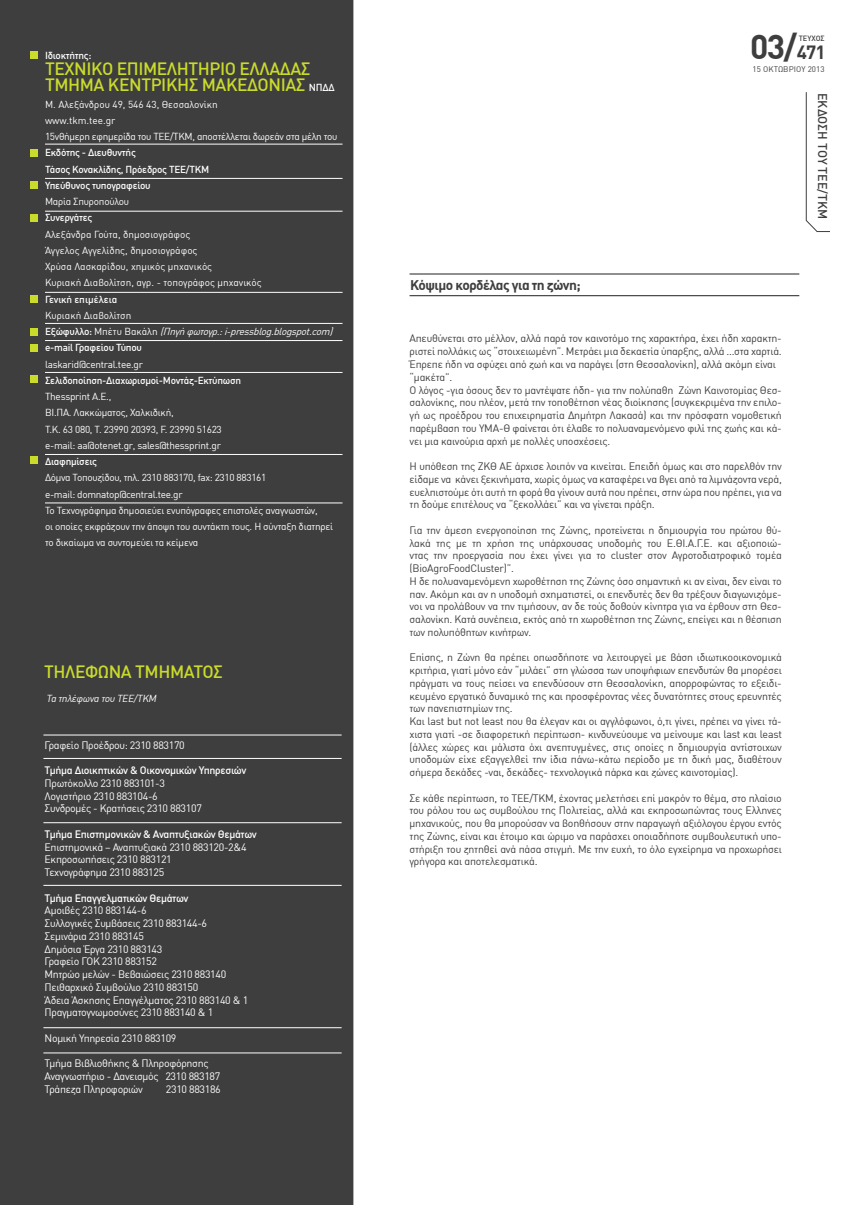
<style>
.page{position:relative;width:851px;height:1205px;background:#fff}
.page>*{position:absolute;margin:0;border:0;box-sizing:border-box;transform-origin:0 0}
.t1{font:700 33.75px "DIN Greek";color:#3e3e3f}
.t2{font:500 17.5px/16.2px "DIN Greek";letter-spacing:-.025em;color:#cadb2a}
.t3{font:700 13.75px "DIN Greek";letter-spacing:-.04em;color:#3e3e3f}
.t4{font:500 12.5px "DIN Greek";color:#3e3e3f}
.t5{font:10.62px/12.8px "DIN Greek";letter-spacing:-.02em;color:#3e3e3f}
.t6{font:10.62px/12.8px "DIN Greek";letter-spacing:-.03em;color:#fff}
.t7{font:500 10.62px "DIN Greek";letter-spacing:-.03em;color:#fff}
.t8{font:10px/16.2px "DIN Greek";letter-spacing:-.025em;color:#fff}
.t9{font:500 10px/16.2px "DIN Greek";letter-spacing:-.025em;color:#fff}
.t10{font:10px/16.2px "DIN Greek";color:#fff}
.t11{font:italic 10px/16.2px "DIN Greek";color:#fff}
.t12{font:500 10px "DIN Greek";color:#fff}
.t13{font:8px "DIN Greek";letter-spacing:.01em;color:#3e3e3f}
.t14{font:500 7.5px "DIN Greek";color:#3e3e3f}
.s1{font-size:10px;color:#fff}
.s2{font-style:normal}
.s3{font-weight:500;font-style:normal}
.s4{font-size:18.75px}
</style>
<div class="page">
<svg style="left:805px;top:92px;width:24px;height:140px"></svg>
<div style="left:0;top:0;width:353px;height:1205px;background:#3e3e3f"></div>
<div style="left:30px;top:149px;width:7px;height:8px;background:#cadb2c"></div>
<div style="left:30px;top:181px;width:7px;height:8px;background:#cadb2a"></div>
<div style="left:30px;top:214px;width:7px;height:7px;background:#cadb2a"></div>
<div style="left:30px;top:295px;width:7px;height:8px;background:#cadb2a"></div>
<div style="left:30px;top:328px;width:7px;height:8px;background:#cadb2a"></div>
<hr style="left:45px;top:144px;width:297px;height:1px;background:#fff">
<hr style="left:45px;top:178px;width:297px;height:1px;background:#fff">
<hr style="left:45px;top:211px;width:297px;height:1px;background:#fff">
<hr style="left:45px;top:292px;width:297px;height:1px;background:#fff">
<hr style="left:43px;top:735px;width:298px;height:1px;background:#fff">
<hr style="left:45px;top:323px;width:297px;height:1px;background:#fff">
<hr style="left:45px;top:454px;width:297px;height:1px;background:#fff">
<hr style="left:43px;top:758px;width:298px;height:1px;background:#fff">
<hr style="left:43px;top:822px;width:298px;height:1px;background:#fff">
<hr style="left:43px;top:885px;width:298px;height:1px;background:#fff">
<hr style="left:43px;top:1027px;width:298px;height:1px;background:#fff">
<hr style="left:43px;top:1052px;width:298px;height:1px;background:#fff">
<div style="left:30px;top:375px;width:7px;height:8px;background:#cadb2a"></div>
<div style="left:30px;top:51px;width:7px;height:8px;background:#cadb2a"></div>
<hr style="left:45px;top:503px;width:297px;height:1px;background:#fff">
<div style="left:30px;top:457px;width:7px;height:7px;background:#cadb2a"></div>
<hr style="left:45px;top:340px;width:297px;height:1px;background:#fff">
<hr style="left:409px;top:274px;width:390px;height:1px;background:#231f20">
<hr style="left:409px;top:295px;width:390px;height:1px;background:#231f20">
<div style="left:30px;top:345px;width:7px;height:7px;background:#cadb2a"></div>
<hr style="left:45px;top:372px;width:297px;height:1px;background:#fff">
<p class="t9" style="left:45px;top:47px;width:48px">Ιδιοκτήτης:</p>
<h2 class="t2" style="left:45px;top:60px;width:291px">TEXNIKO ΕΠΙΜΕΛΗΤΗΡΙΟ ΕΛΛΑΔΑΣ<br>ΤΜΗΜΑ ΚΕΝΤΡΙΚΗΣ ΜΑΚΕΔΟΝΙΑΣ <span class="s1">NΠΔΔ</span></h2>
<p class="t8" style="left:45px;top:96px;width:294px">Μ. Αλεξάνδρου 49, 546 43, Θεσσαλονίκη<br>www.tkm.tee.gr<br>15νθήμερη εφημερίδα του ΤΕΕ/ΤΚΜ, αποστέλλεται δωρεάν στα μέλη του</p>
<p class="t9" style="left:45px;top:144px;width:166px">Εκδότης - Διευθυντής<br>Τάσος Κονακλίδης, Πρόεδρος ΤΕΕ/ΤΚΜ<br>Υπεύθυνος τυπογραφείου</p>
<p class="t8" style="left:45px;top:193px;width:86px">Μαρία Σπυροπούλου</p>
<p class="t9" style="left:45px;top:209px;width:49px">Συνεργάτες</p>
<p class="t10" style="left:45px;top:226px;width:218px">Αλεξάνδρα Γούτα, δημοσιογράφος<br>Άγγελος Αγγελίδης, δημοσιογράφος<br>Χρύσα Λασκαρίδου, χημικός μηχανικός<br>Κυριακή Διαβολίτση, αγρ. - τοπογράφος μηχανικός</p>
<p class="t12" style="left:45px;top:293px;width:74px">Γενική επιμέλεια</p>
<p class="t11" style="left:45px;top:307px;width:292px"><span class="s2">Κυριακή Διαβολίτση<br></span><span class="s3">Ε ξ ώ φ υ λλ ο :</span> <span class="s2">M π έ τ υ Β α κ ά λ η</span> (Πηγήφωτογρ.:i-pressblog.blogspot.com) <span class="s3">e-mail Γραφείου Τύπου</span></p>
<p class="t8" style="left:45px;top:356px;width:99px">laskarid@central.tee.gr</p>
<p class="t9" style="left:45px;top:372px;width:198px">Σελιδοποίηση-Διαχωρισμοί-Μοντάζ-Εκτύπωση</p>
<p class="t8" style="left:45px;top:388px;width:178px">Thessprint Α.Ε.,<br>ΒΙ.ΠΑ. Λακκώματος, Χαλκιδική,<br>Τ.Κ. 63 080, Τ. 23990 20393, F. 23990 51623 e-mail: aa@otenet.gr, sales@thessprint.gr</p>
<p class="t9" style="left:45px;top:453px;width:54px">Διαφημίσεις</p>
<p class="t8" style="left:45px;top:470px;width:289px">Δόμνα Τοπουζίδου, τηλ. 2310 883170, fax: 2310 883161<br>e-mail: domnatop@central.tee.gr<br>To Τεχνογράφημα δημοσιεύει ενυπόγραφες επιστολές αναγνωστών,<br>οι οποίες εκφράζουν την άποψη του συντάκτη τους. Η σύνταξη διατηρεί το δικαίωμα να συντομεύει τα κείμενα</p>
<h2 class="t2" style="left:44px;top:663px;width:180px">ΤΗΛΕΦΩΝΑ ΤΜΗΜΑΤΟΣ</h2>
<p class="t11" style="left:46px;top:690px;width:114px">Τα τηλέφωνα του ΤΕΕ/ΤΚΜ</p>
<p class="t6" style="left:45px;top:738px;width:142px">Γραφείο Προέδρου: 2310 883170</p>
<p class="t7" style="left:45px;top:764px;width:203px">Τμήμα Διοικητικών &amp; Οικονομικών Υπηρεσιών</p>
<p class="t6" style="left:45px;top:776px;width:159px">Πρωτόκολλο 2310 883101-3<br>Λογιστήριο 2310 883104-6<br>Συνδρομές - Κρατήσεις 2310 883107</p>
<p class="t7" style="left:45px;top:828px;width:214px">Τμήμα Επιστημονικών &amp; Αναπτυξιακών Θεμάτων</p>
<p class="t6" style="left:45px;top:840px;width:203px">Επιστημονικά – Αναπτυξιακά 2310 883120-2&amp;4<br>Εκπροσωπήσεις 2310 883121<br>Τεχνογράφημα 2310 883125</p>
<p class="t7" style="left:45px;top:891px;width:145px">Τμήμα Επαγγελματικών Θεμάτων</p>
<p class="t6" style="left:45px;top:904px;width:205px">Αμοιβές 2310 883144-6<br>Συλλογικές Συμβάσεις 2310 883144-6<br>Σεμινάρια 2310 883145<br>Δημόσια Έργα 2310 883143<br>Γραφείο ΓΟΚ 2310 883152<br>Μητρώο μελών - Βεβαιώσεις 2310 883140<br>Πειθαρχικό Συμβούλιο 2310 883150<br>Άδεια Άσκησης Επαγγέλματος 2310 883140 &amp; 1<br>Πραγματογνωμοσύνες 2310 883140 &amp; 1</p>
<p class="t6" style="left:45px;top:1031px;width:133px">Νομική Υπηρεσία 2310 883109</p>
<p class="t6" style="left:45px;top:1057px;width:177px">Τμήμα Βιβλιοθήκης &amp; Πληροφόρησης<br>Αναγνωστήριο - Δανεισμός 2310 883187<br>Τράπεζα Πληροφοριών</p>
<p class="t6" style="left:166px;top:1082px;width:56px">2310 883186</p>
<h1 class="t1" style="left:750px;top:27px;width:77px">03/<span class="s4">471</span></h1>
<p class="t13" style="left:752px;top:64px;width:74px">15 OKTΩBPIOY 2013</p>
<p class="t14" style="left:798px;top:33px;width:27px">ΤΕΥΧΟΣ</p>
<p class="t3" style="left:410px;top:277px;width:172px">Κόψιμο κορδέλας για τη ζώνη;</p>
<p class="t5" style="left:409px;top:332px;width:374px">Απευθύνεται στο μέλλον, αλλά παρά τον καινοτόμο της χαρακτήρα, έχει ήδη χαρακτη&shy;ριστεί πολλάκις ως “στοιχειωμένη”. Μετράει μια δεκαετία ύπαρξης, αλλά ...στα χαρτιά.<br>Έπρεπε ήδη να σφύζει από ζωή και να παράγει (στη Θεσσαλονίκη), αλλά ακόμη είναι “μακέτα”.<br>Ο λόγος -για όσους δεν το μαντέψατε ήδη- για την πολύπαθη Ζώνη Καινοτομίας Θεσ&shy;σαλονίκης, που πλέον, μετά την τοποθέτηση νέας διοίκησης (συγκεκριμένα την επιλο&shy;γή ως προέδρου του επιχειρηματία Δημήτρη Λακασά) και την πρόσφατη νομοθετική παρέμβαση του ΥΜΑ-Θ φαίνεται ότι έλαβε το πολυαναμενόμενο φιλί της ζωής και κά&shy;νει μια καινούρια αρχή με πολλές υποσχέσεις.</p>
<p class="t5" style="left:409px;top:460px;width:374px;text-align:justify">Η υπόθεση της ΖΚΘ ΑΕ άρχισε λοιπόν να κινείται. Επειδή όμως και στο παρελθόν την είδαμε να κάνει ξεκινήματα, χωρίς όμως να καταφέρει να βγει από τα λιμνάζοντα νερά, ευελπιστούμε ότι αυτή τη φορά θα γίνουν αυτά που πρέπει, στην ώρα που πρέπει, για να τη δούμε επιτέλους να “ξεκολλάει” και να γίνεται πράξη.</p>
<p class="t5" style="left:409px;top:524px;width:374px">Για την άμεση ενεργοποίηση της Ζώνης, προτείνεται η δημιουργία του πρώτου θύ&shy;λακά της με τη χρήση της υπάρχουσας υποδομής του Ε.ΘΙ.Α.Γ.Ε. και αξιοποιώ&shy;ντας την προεργασία που έχει γίνει για το cluster στον Αγροτοδιατροφικό τομέα (BioAgroFoodCluster)”.<br>Η δε πολυαναμενόμενη χωροθέτηση της Ζώνης όσο σημαντική κι αν είναι, δεν είναι το παν. Ακόμη και αν η υποδομή σχηματιστεί, οι επενδυτές δεν θα τρέξουν διαγωνιζόμε&shy;νοι να προλάβουν να την τιμήσουν, αν δε τούς δοθούν κίνητρα για να έρθουν στη Θεσ&shy;σαλονίκη. Κατά συνέπεια, εκτός από τη χωροθέτηση της Ζώνης, επείγει και η θέσπιση των πολυπόθητων κινήτρων.</p>
<p class="t5" style="left:409px;top:651px;width:374px">Επίσης, η Ζώνη θα πρέπει οπωσδήποτε να λειτουργεί με βάση ιδιωτικοοικονομικά κριτήρια, γιατί μόνο εάν “μιλάει” στη γλώσσα των υποψήφιων επενδυτών θα μπορέσει πράγματι να τους πείσει να επενδύσουν στη Θεσσαλονίκη, απορροφώντας το εξειδι&shy;κευμένο εργατικό δυναμικό της και προσφέροντας νέες δυνατότητες στους ερευνητές των πανεπιστημίων της.<br>Και last but not least που θα έλεγαν και οι αγγλόφωνοι, ό,τι γίνει, πρέπει να γίνει τά&shy;χιστα γιατί -σε διαφορετική περίπτωση- κινδυνεύουμε να μείνουμε και last και least (άλλες χώρες και μάλιστα όχι ανεπτυγμένες, στις οποίες η δημιουργία αντίστοιχων υποδομών είχε εξαγγελθεί την ίδια πάνω-κάτω περίοδο με τη δική μας, διαθέτουν σήμερα δεκάδες -ναι, δεκάδες- τεχνολογικά πάρκα και ζώνες καινοτομίας).</p>
<p class="t5" style="left:409px;top:791px;width:374px;text-align:justify">Σε κάθε περίπτωση, το ΤΕΕ/ΤΚΜ, έχοντας μελετήσει επί μακρόν το θέμα, στο πλαίσιο του ρόλου του ως συμβούλου της Πολιτείας, αλλά και εκπροσωπώντας τους Ελληνες μηχανικούς, που θα μπορούσαν να βοηθήσουν στην παραγωγή αξιόλογου έργου εντός της Ζώνης, είναι και έτοιμο και ώριμο να παράσχει οποιαδήποτε συμβουλευτική υπο&shy;στήριξη του ζητηθεί ανά πάσα στιγμή. Με την ευχή, το όλο εγχείρημα να προχωρήσει γρήγορα και αποτελεσματικά.</p>
<p class="t4" style="left:829px;top:93px;width:128px;rotate:90deg">ΕΚΔΟΣΗ ΤΟΥ ΤΕΕ/TKM</p>
</div>
